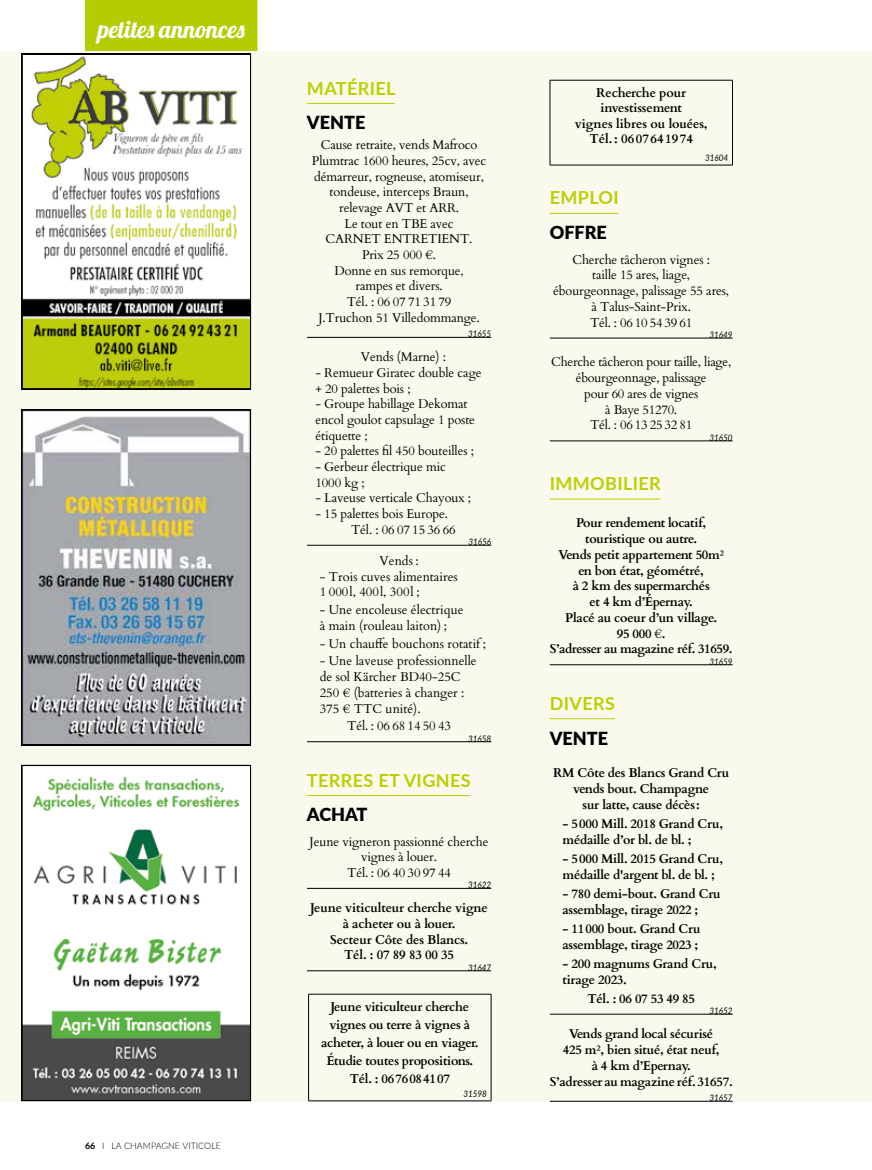
<style>
.page{position:relative;width:872px;height:1170px;background:#fff}
.page>*{position:absolute;margin:0;border:0;box-sizing:border-box;transform-origin:0 0}
.t1{font:24px "Lobster 1.4";color:#fff}
.t2{font:700 18px "Lato";letter-spacing:.02em;color:#bccf00}
.t3{font:900 18px "Lato";color:#000}
.t4{font:12.75px/15.6px "Cardo";letter-spacing:-.01em;color:#000}
.t5{font:700 12.75px/15.8px "Cardo";letter-spacing:-.02em;color:#000;text-align:center}
.t6{font:italic 9px "Lato";color:#000;scale:.9 1}
.t7{font:300 9px "Lato";color:#000}
.s1{font-weight:700}
</style>
<div class="page">
<div style="left:85px;top:0;width:172px;height:53px;background:#b4cc04"></div>
<div style="left:0;top:51px;width:872px;height:1050px;background:#f9faed"></div>
<hr style="left:307px;top:103px;width:87px;height:1px;background:#bccf00">
<hr style="left:307px;top:337px;width:184px;height:1px;background:#000">
<hr style="left:307px;top:545px;width:184px;height:1px;background:#000">
<hr style="left:307px;top:741px;width:184px;height:1px;background:#000">
<hr style="left:307px;top:795px;width:163px;height:1px;background:#bccf00">
<hr style="left:307px;top:888px;width:184px;height:1px;background:#000">
<hr style="left:307px;top:970px;width:184px;height:1px;background:#000">
<hr style="left:308px;top:993px;width:183px;height:1px;background:#000">
<hr style="left:308px;top:994px;width:1px;height:106px;background:#000">
<hr style="left:491px;top:994px;width:1px;height:106px;background:#000">
<hr style="left:308px;top:1100px;width:183px;height:1px;background:#000">
<hr style="left:550px;top:80px;width:182px;height:1px;background:#000">
<hr style="left:549px;top:80px;width:1px;height:85px;background:#000">
<hr style="left:732px;top:80px;width:1px;height:85px;background:#000">
<hr style="left:550px;top:165px;width:182px;height:1px;background:#000">
<hr style="left:550px;top:213px;width:68px;height:1px;background:#bccf00">
<hr style="left:550px;top:338px;width:182px;height:1px;background:#000">
<hr style="left:550px;top:440px;width:182px;height:1px;background:#000">
<hr style="left:550px;top:498px;width:110px;height:1px;background:#bccf00">
<hr style="left:550px;top:664px;width:182px;height:1px;background:#000">
<hr style="left:550px;top:718px;width:64px;height:1px;background:#bccf00">
<hr style="left:550px;top:1013px;width:182px;height:1px;background:#000">
<hr style="left:550px;top:1100px;width:182px;height:1px;background:#000">
<img style="left:24px;top:411px;width:224px;height:332px">
<div style="left:21px;top:409px;width:230px;height:336px;border:1px solid #000"></div>
<img style="left:24px;top:56px;width:224px;height:331px">
<div style="left:21px;top:54px;width:230px;height:335px;border:1px solid #000"></div>
<img style="left:24px;top:767px;width:224px;height:331px">
<div style="left:21px;top:765px;width:230px;height:335px;border:1px solid #000"></div>
<h1 class="t1" style="left:98px;top:14px;width:148px">petites annonces</h1>
<p class="t7" style="left:85px;top:1139px;width:138px"><span class="s1">66</span> I LA CHAMPAGNE VITICOLE</p>
<h2 class="t2" style="left:307px;top:75px;width:90px">MATÉRIEL</h2>
<h2 class="t3" style="left:307px;top:109px;width:60px">VENTE</h2>
<p class="t4" style="left:312px;top:136px;width:176px;text-align:center">Cause retraite, vends Mafroco<br>Plumtrac 1600 heures, 25cv, avec démarreur, rogneuse, atomiseur, tondeuse, interceps Braun, relevage AVT et ARR.<br>Le tout en TBE avec<br>CARNET ENTRETIENT.<br>Prix 25 000 €.<br>Donne en sus remorque,<br>rampes et divers.<br>Tél. : 06 07 71 31 79<br>J.Truchon 51 Villedommange.</p>
<p class="t6" style="left:468px;top:327px;width:27px">31655</p>
<p class="t4" style="left:361px;top:348px;width:87px">Vends (Marne) :</p>
<p class="t4" style="left:315px;top:364px;width:167px">- Remueur Giratec double cage + 20 palettes bois ;</p>
<p class="t4" style="left:315px;top:395px;width:161px">- Groupe habillage Dekomat encol goulot capsulage 1 poste étiquette ;</p>
<p class="t4" style="left:315px;top:442px;width:160px">- 20 palettes fil 450 bouteilles ;</p>
<p class="t4" style="left:315px;top:458px;width:132px">- Gerbeur électrique mic<br>1000 kg ;</p>
<p class="t4" style="left:315px;top:489px;width:157px">- Laveuse verticale Chayoux ;</p>
<p class="t4" style="left:351px;top:505px;width:106px;text-indent:-36px">- 15 palettes bois Europe.<br>Tél. : 06 07 15 36 66</p>
<p class="t6" style="left:468px;top:535px;width:27px">31656</p>
<p class="t4" style="left:379px;top:552px;width:41px">Vends :</p>
<p class="t4" style="left:320px;top:568px;width:139px">- Trois cuves alimentaires<br>1 000 l, 400 l, 300 l ;</p>
<p class="t4" style="left:320px;top:601px;width:145px">- Une encoleuse électrique à main (rouleau laiton) ;</p>
<p class="t4" style="left:320px;top:635px;width:168px">- Un chauffe bouchons rotatif ;</p>
<p class="t4" style="left:320px;top:652px;width:158px">- Une laveuse professionnelle de sol Kärcher BD40-25C<br>250 € (batteries à changer :<br>375 € TTC unité).</p>
<p class="t4" style="left:347px;top:717px;width:105px">Tél. : 06 68 14 50 43</p>
<p class="t6" style="left:468px;top:731px;width:27px">31658</p>
<h2 class="t2" style="left:307px;top:766px;width:165px">TERRES ET VIGNES</h2>
<h2 class="t3" style="left:307px;top:801px;width:62px">ACHAT</h2>
<p class="t4" style="left:310px;top:832px;width:180px;text-align:center">Jeune vigneron passionné cherche vignes à louer.<br>Tél. : 06 40 30 97 44</p>
<p class="t6" style="left:468px;top:878px;width:27px">31622</p>
<p class="t5" style="left:310px;top:899px;width:179px">Jeune viticulteur cherche vigne à acheter ou à louer.<br>Secteur Côte des Blancs.<br>Tél. : 07 89 83 00 35</p>
<p class="t6" style="left:468px;top:960px;width:27px">31647</p>
<p class="t5" style="left:321px;top:996px;width:159px;line-height:18px">Jeune viticulteur cherche vignes ou terre à vignes à acheter, à louer ou en viager.<br>Étudie toutes propositions.<br>Tél. : 0676084107</p>
<p class="t6" style="left:463px;top:1086px;width:28px">31598</p>
<p class="t5" style="left:575px;top:84px;width:134px;line-height:15.3px">Recherche pour investissement<br>vignes libres ou louées,<br>Tél.: 0607641974</p>
<p class="t6" style="left:705px;top:151px;width:27px">31604</p>
<h2 class="t2" style="left:550px;top:185px;width:71px">EMPLOI</h2>
<h2 class="t3" style="left:550px;top:219px;width:59px">OFFRE</h2>
<p class="t4" style="left:553px;top:251px;width:177px;text-align:center">Cherche tâcheron vignes :<br>taille 15 ares, liage, ébourgeonnage, palissage 55 ares, à Talus-Saint-Prix.<br>Tél. : 06 10 54 39 61</p>
<p class="t6" style="left:709px;top:328px;width:27px">31649</p>
<p class="t4" style="left:551px;top:353px;width:181px;text-align:center">Cherche tâcheron pour taille, liage, ébourgeonnage, palissage<br>pour 60 ares de vignes<br>à Baye 51270.<br>Tél. : 06 13 25 32 81</p>
<p class="t6" style="left:709px;top:431px;width:27px">31650</p>
<h2 class="t2" style="left:550px;top:470px;width:112px">IMMOBILIER</h2>
<p class="t5" style="left:550px;top:514px;width:184px">Pour rendement locatif, touristique ou autre.<br>Vends petit appartement 50m²<br>en bon état, géométré,<br>à 2 km des supermarchés<br>et 4 km d’Épernay.<br>Placé au coeur d’un village.<br>95 000 €.<br>S’adresser au magazine réf. 31659.</p>
<p class="t6" style="left:709px;top:654px;width:27px">31659</p>
<h2 class="t2" style="left:550px;top:690px;width:67px">DIVERS</h2>
<h2 class="t3" style="left:550px;top:724px;width:60px">VENTE</h2>
<p class="t5" style="left:553px;top:764px;width:178px">RM Côte des Blancs Grand Cru vends bout. Champagne<br>sur latte, cause décès:</p>
<p class="t5" style="left:562px;top:815px;width:162px;text-align:left">- 5000 Mill. 2018 Grand Cru, médaille d’or bl. de bl. ;</p>
<p class="t5" style="left:562px;top:849px;width:162px;text-align:left">- 5000 Mill. 2015 Grand Cru, médaille d'argent bl. de bl. ;</p>
<p class="t5" style="left:562px;top:884px;width:160px;text-align:left">- 780 demi-bout. Grand Cru assemblage, tirage 2022 ;</p>
<p class="t5" style="left:562px;top:919px;width:139px;text-align:left">- 11000 bout. Grand Cru assemblage, tirage 2023 ;</p>
<p class="t5" style="left:562px;top:954px;width:156px;text-align:left">- 200 magnums Grand Cru, tirage 2023.</p>
<p class="t5" style="left:587px;top:989px;width:109px">Tél. : 06 07 53 49 85</p>
<p class="t6" style="left:709px;top:1004px;width:27px">31652</p>
<p class="t5" style="left:550px;top:1025px;width:184px">Vends grand local sécurisé<br>425 m², bien situé, état neuf,<br>à 4 km d’Epernay.<br>S’adresser au magazine réf. 31657.</p>
<p class="t6" style="left:709px;top:1091px;width:27px">31657</p>
</div>
